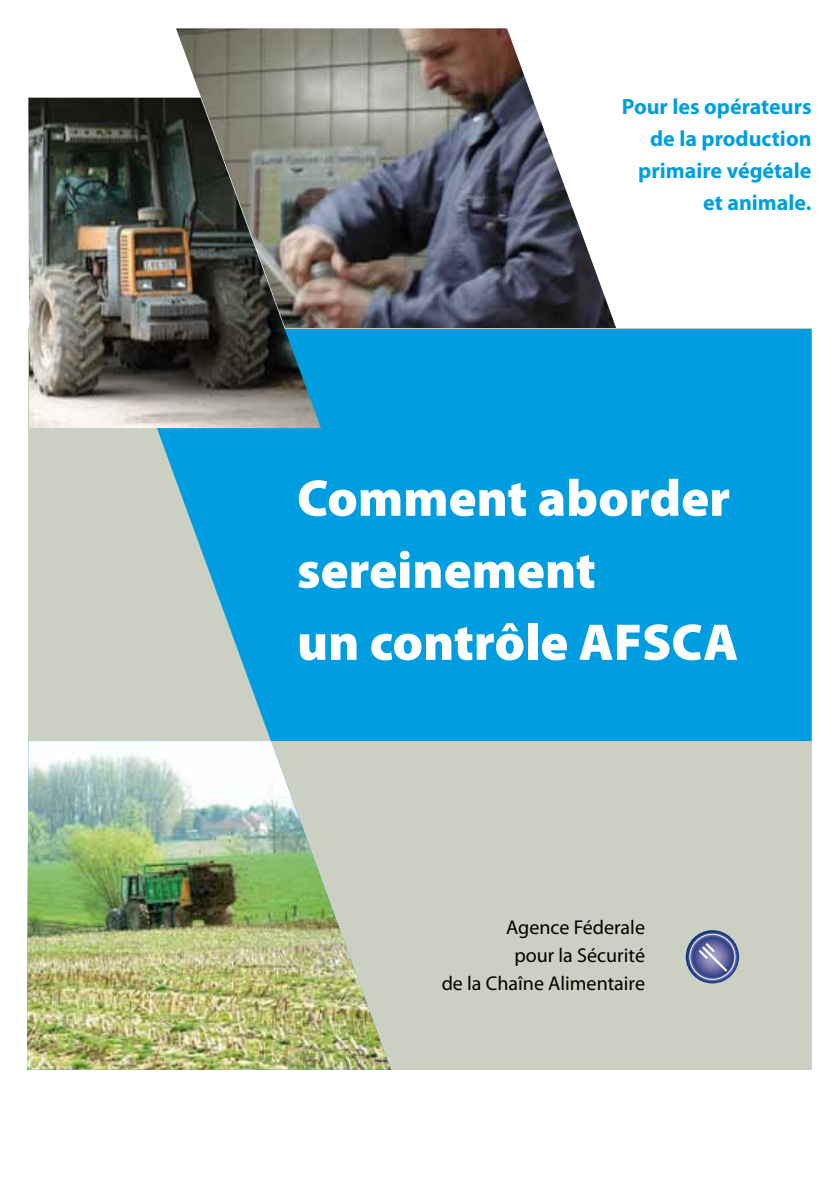
<style>
.page{position:relative;width:840px;height:1191px;background:#fff}
.page>*{position:absolute;margin:0;border:0;box-sizing:border-box;transform-origin:0 0}
.t1{font:900 52px/72px "Myriad Pro";color:#fff}
.t2{font:700 22px/32px "Myriad Pro";color:#009ee0;text-align:right}
.t3{font:20px/28px "Myriad Pro";color:#000;text-align:right}
</style>
<div class="page">
<img style="left:176px;top:28px;width:444px;height:301px">
<div style="left:28px;top:329px;width:783px;height:741px;background:#ccd0c2"></div>
<svg style="left:157px;top:329px;width:655px;height:412px;background:#0ea1dd"></svg>
<img style="left:28px;top:98px;width:293px;height:330px">
<img style="left:27px;top:740px;width:363px;height:329px">
<svg style="left:685px;top:930px;width:53px;height:53px"></svg>
<svg style="left:689px;top:933px;width:46px;height:46px"></svg>
<svg style="left:690px;top:934px;width:44px;height:45px"></svg>
<svg style="left:698px;top:943px;width:28px;height:28px"></svg>
<p class="t2" style="left:621px;top:90px;width:191px">Pour les opérateurs de la production primaire végétale et animale.</p>
<h1 class="t1" style="left:297px;top:463px;width:442px">Comment aborder sereinement<br>un contrôle AFSCA</h1>
<p class="t3" style="left:441px;top:912px;width:205px">Agence Féderale<br>pour la Sécurité<br>de la Chaîne Alimentaire</p>
</div>
